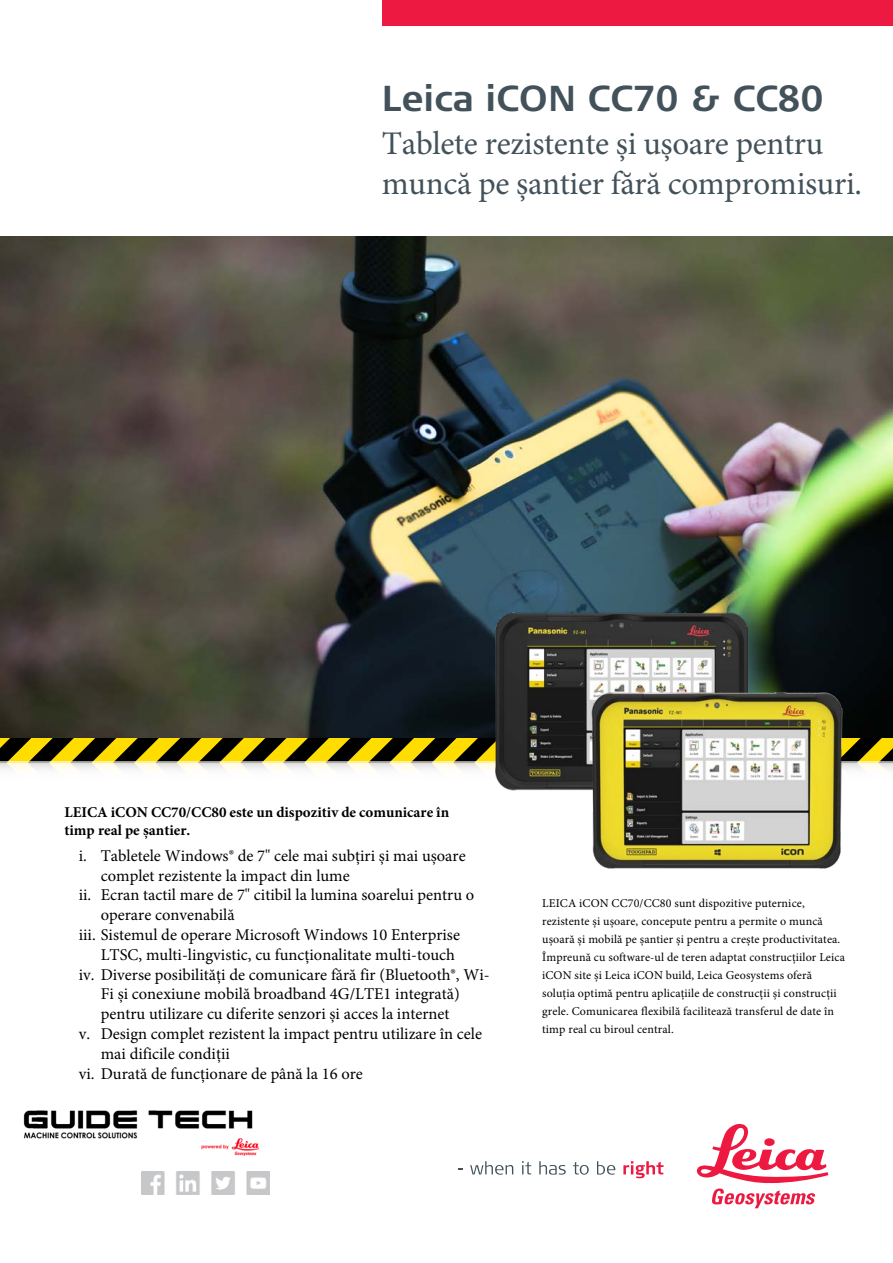
<style>
.page{position:relative;width:893px;height:1263px;background:#fff}
.page>*{position:absolute;margin:0;border:0;box-sizing:border-box;transform-origin:0 0}
.t1{font:700 36px "Signa Column";color:#43525a}
.t2{font:33px/41px "Minion Pro";letter-spacing:-.01em;color:#43525a}
.t3{font:16.5px "Minion Pro";color:#000}
.t4{font:700 15px/18px "Minion Pro";color:#000}
.t5{font:12px/18px "Minion Pro";letter-spacing:.01em;color:#000}
</style>
<div class="page">
<svg style="left:0;top:737px;width:893px;height:24px;background:#7b6b01"></svg>
<div style="left:383px;top:0;width:510px;height:26px;background:#ed1941"></div>
<svg style="left:470px;top:1161px;width:43px;height:14px"></svg>
<svg style="left:522px;top:1161px;width:9px;height:13px"></svg>
<svg style="left:539px;top:1161px;width:27px;height:13px"></svg>
<svg style="left:573px;top:1162px;width:16px;height:13px"></svg>
<svg style="left:597px;top:1161px;width:18px;height:14px"></svg>
<svg style="left:623px;top:1161px;width:40px;height:17px"></svg>
<svg style="left:697px;top:1123px;width:131px;height:85px"></svg>
<img style="left:142px;top:1171px;width:127px;height:24px">
<img style="left:0;top:237px;width:893px;height:500px">
<img style="left:495px;top:612px;width:253px;height:178px">
<img style="left:590px;top:691px;width:253px;height:178px">
<img style="left:23px;top:1110px;width:236px;height:46px">
<h1 class="t1" style="left:382px;top:76px;width:443px">Leica iCON CC70 &amp; CC80</h1>
<h2 class="t2" style="left:382px;top:122px;width:482px">Tablete rezistente și ușoare pentru muncă pe șantier fără compromisuri.</h2>
<p class="t4" style="left:64px;top:803px;width:386px">LEICA iCON CC70/CC80 este un dispozitiv de comunicare în timp real pe șantier.</p>
<p class="t3" style="left:79px;top:845px;width:388px">i. Tabletele Windows® de 7" cele mai subțiri și mai ușoare</p>
<p class="t3" style="left:101px;top:865px;width:251px">complet rezistente la impact din lume</p>
<p class="t3" style="left:79px;top:885px;width:397px">ii. Ecran tactil mare de 7" citibil la lumina soarelui pentru o</p>
<p class="t3" style="left:101px;top:905px;width:135px">operare convenabilă</p>
<p class="t3" style="left:79px;top:925px;width:383px">iii. Sistemul de operare Microsoft Windows 10 Enterprise</p>
<p class="t3" style="left:101px;top:944px;width:356px">LTSC, multi-lingvistic, cu funcționalitate multi-touch</p>
<p class="t3" style="left:79px;top:964px;width:412px">iv. Diverse posibilități de comunicare fără fir (Bluetooth®, Wi-</p>
<p class="t3" style="left:101px;top:984px;width:361px">Fi și conexiune mobilă broadband 4G/LTE1 integrată)</p>
<p class="t3" style="left:101px;top:1004px;width:350px">pentru utilizare cu diferite senzori și acces la internet</p>
<p class="t3" style="left:79px;top:1024px;width:405px">v. Design complet rezistent la impact pentru utilizare în cele</p>
<p class="t3" style="left:101px;top:1043px;width:131px">mai dificile condiții</p>
<p class="t3" style="left:79px;top:1063px;width:286px">vi. Durată de funcționare de până la 16 ore</p>
<p class="t5" style="left:542px;top:894px;width:304px">LEICA iCON CC70/CC80 sunt dispozitive puternice, rezistente și ușoare, concepute pentru a permite o muncă ușoară și mobilă pe șantier și pentru a crește productivitatea.<br>Împreună cu software-ul de teren adaptat construcțiilor Leica iCON site și Leica iCON build, Leica Geosystems oferă soluția optimă pentru aplicațiile de construcții și construcții grele. Comunicarea flexibilă facilitează transferul de date în timp real cu biroul central.</p>
</div>
